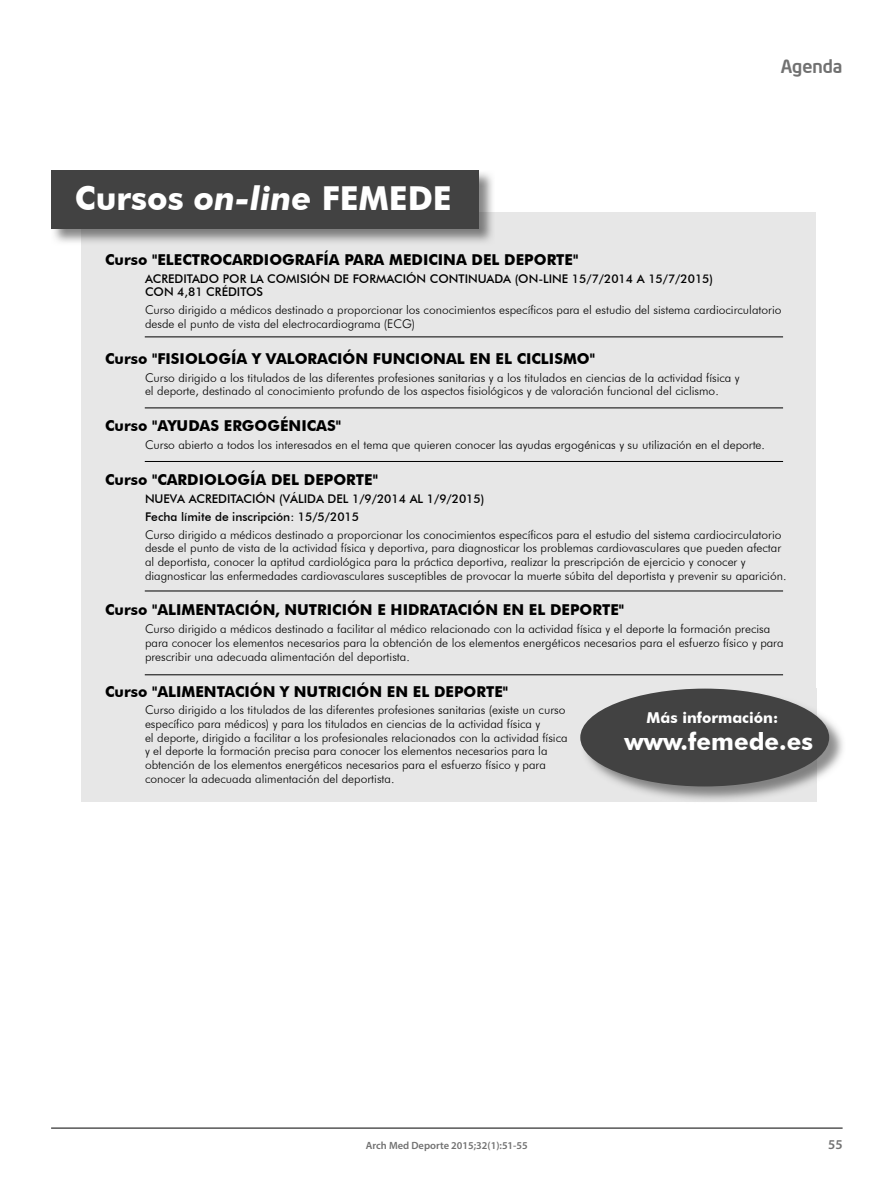
<style>
.page{position:relative;width:896px;height:1189px;background:#fff}
.page>*{position:absolute;margin:0;border:0;box-sizing:border-box;transform-origin:0 0}
.t1{font:700 33px "Futura BT";color:#fff}
.t2{font:700 24px "Futura BT";color:#fff}
.t3{font:500 18px "Neo Sans Intel";color:#717171}
.t4{font:700 15px "Futura BT";color:#000}
.t5{font:700 15px "Futura BT";color:#fff}
.t6{font:600 13.5px "Myriad Pro";color:#717171}
.t7{font:300 12px/13.6px "Futura BT";color:#000}
.t8{font:500 12px/13.6px "Futura BT";color:#000}
.t9{font:600 10.5px "Myriad Pro";color:#717171}
.s1{font-style:italic}
</style>
<div class="page">
<hr style="left:51px;top:1127px;width:791px;height:1px;background:#000">
<div style="left:82px;top:212px;width:733px;height:589px;background:#e7e7e7"></div>
<img style="left:51px;top:170px;width:442px;height:75px">
<img style="left:82px;top:212px;width:411px;height:33px">
<div style="left:51px;top:170px;width:427px;height:58px;background:#424242"></div>
<img style="left:580px;top:688px;width:263px;height:114px">
<img style="left:580px;top:688px;width:235px;height:113px">
<div style="left:580px;top:688px;width:249px;height:98px;background:#424242;border-radius:50%"></div>
<hr style="left:145px;top:336px;width:637px;height:1px;background:#000">
<hr style="left:145px;top:407px;width:637px;height:1px;background:#000">
<hr style="left:145px;top:461px;width:637px;height:1px;background:#000">
<hr style="left:145px;top:590px;width:637px;height:1px;background:#000">
<hr style="left:145px;top:674px;width:637px;height:1px;background:#000">
<h1 class="t1" style="left:75px;top:178px;width:378px">Cursos <span class="s1">on-line</span> FEMEDE</h1>
<h3 class="t3" style="left:780px;top:54px;width:63px">Agenda</h3>
<p class="t4" style="left:105px;top:250px;width:474px">Curso "ELECTROCARDIOGRAFÍA PARA MEDICINA DEL DEPORTE"</p>
<p class="t8" style="left:145px;top:271px;width:569px">ACREDITADO POR LA COMISIÓN DE FORMACIÓN CONTINUADA (ON-LINE 15/7/2014 A 15/7/2015)<br>CON 4,81 CRÉDITOS</p>
<p class="t7" style="left:145px;top:303px;width:637px">Curso dirigido a médicos destinado a proporcionar los conocimientos específicos para el estudio del sistema cardiocirculatorio desde el punto de vista del electrocardiograma (ECG)</p>
<p class="t4" style="left:105px;top:349px;width:491px">Curso "FISIOLOGÍA Y VALORACIÓN FUNCIONAL EN EL CICLISMO"</p>
<p class="t7" style="left:145px;top:370px;width:596px">Curso dirigido a los titulados de las diferentes profesiones sanitarias y a los titulados en ciencias de la actividad física y el deporte, destinado al conocimiento profundo de los aspectos fisiológicos y de valoración funcional del ciclismo.</p>
<p class="t4" style="left:105px;top:416px;width:237px">Curso "AYUDAS ERGOGÉNICAS"</p>
<p class="t7" style="left:145px;top:438px;width:621px">Curso abierto a todos los interesados en el tema que quieren conocer las ayudas ergogénicas y su utilización en el deporte.</p>
<p class="t4" style="left:105px;top:470px;width:274px">Curso "CARDIOLOGÍA DEL DEPORTE"</p>
<p class="t8" style="left:145px;top:489px;width:341px;line-height:17.9px">NUEVA ACREDITACIÓN (VÁLIDA DEL 1/9/2014 AL 1/9/2015)<br>Fecha límite de inscripción: 15/5/2015</p>
<p class="t7" style="left:145px;top:527px;width:642px">Curso dirigido a médicos destinado a proporcionar los conocimientos específicos para el estudio del sistema cardiocirculatorio desde el punto de vista de la actividad física y deportiva, para diagnosticar los problemas cardiovasculares que pueden afectar al deportista, conocer la aptitud cardiológica para la práctica deportiva, realizar la prescripción de ejercicio y conocer y diagnosticar las enfermedades cardiovasculares susceptibles de provocar la muerte súbita del deportista y prevenir su aparición.</p>
<p class="t4" style="left:105px;top:601px;width:520px">Curso "ALIMENTACIÓN, NUTRICIÓN E HIDRATACIÓN EN EL DEPORTE"</p>
<p class="t7" style="left:145px;top:622px;width:640px">Curso dirigido a médicos destinado a facilitar al médico relacionado con la actividad física y el deporte la formación precisa para conocer los elementos necesarios para la obtención de los elementos energéticos necesarios para el esfuerzo físico y para prescribir una adecuada alimentación del deportista.</p>
<p class="t4" style="left:105px;top:682px;width:404px">Curso "ALIMENTACIÓN Y NUTRICIÓN EN EL DEPORTE"</p>
<p class="t7" style="left:145px;top:703px;width:424px">Curso dirigido a los titulados de las diferentes profesiones sanitarias (existe un curso específico para médicos) y para los titulados en ciencias de la actividad física y<br>el deporte, dirigido a facilitar a los profesionales relacionados con la actividad física y el deporte la formación precisa para conocer los elementos necesarios para la obtención de los elementos energéticos necesarios para el esfuerzo físico y para conocer la adecuada alimentación del deportista.</p>
<p class="t5" style="left:646px;top:708px;width:133px">Más información:</p>
<h2 class="t2" style="left:624px;top:726px;width:190px">www.femede.es</h2>
<p class="t9" style="left:366px;top:1141px;width:163px">Arch Med Deporte 2015;32(1):51-55</p>
<p class="t6" style="left:827px;top:1138px;width:16px">55</p>
</div>
